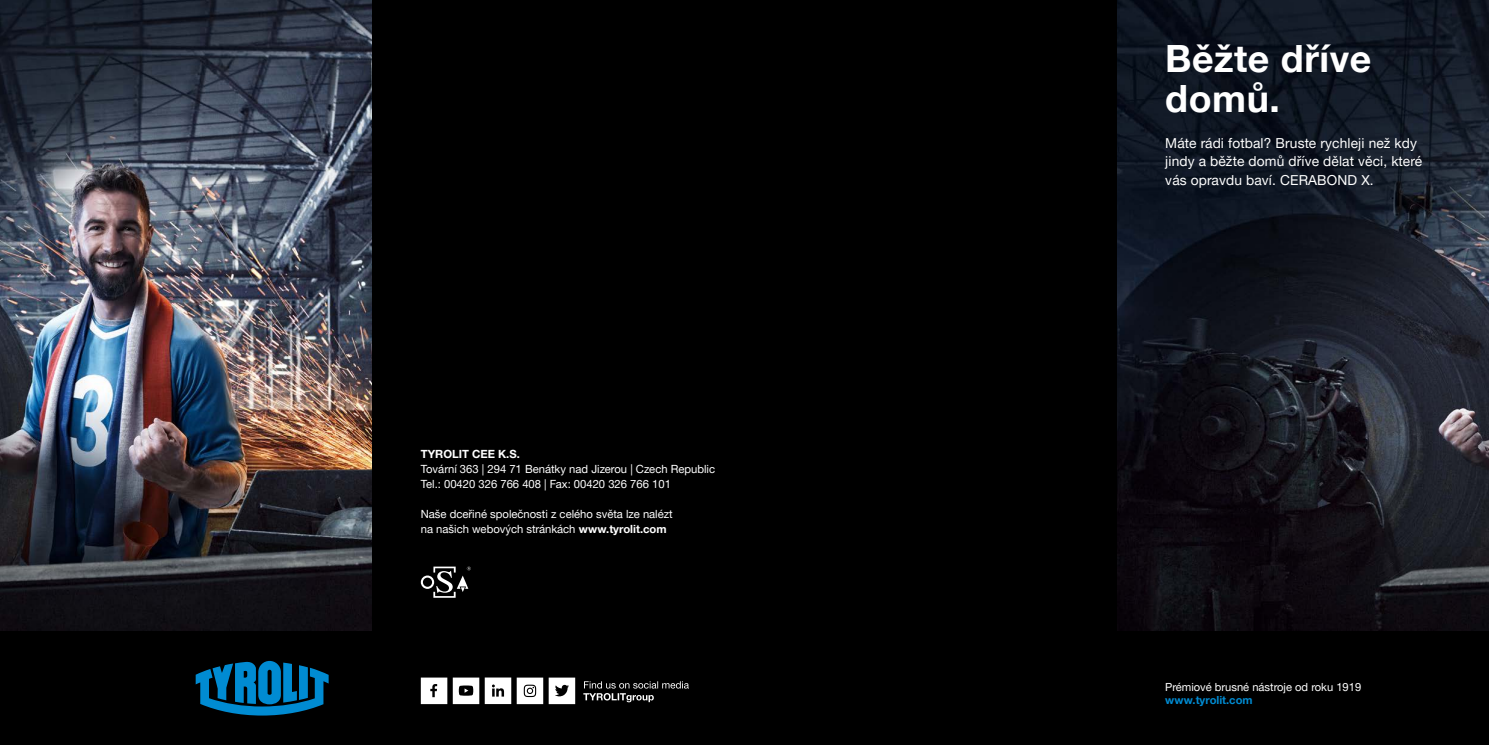
<style>
.page{position:relative;width:1489px;height:745px;background:#fff}
.page>*{position:absolute;margin:0;border:0;box-sizing:border-box;transform-origin:0 0}
.t1{font:700 37.5px/40px "Helvetica Neue LTW1 G";letter-spacing:.015em;color:#fff}
.t2{font:13.75px/17.5px "Helvetica Neue LTW1 G";letter-spacing:.01em;color:#fff}
.t3{font:11.25px/15px "Helvetica Neue LTW1 G";color:#fff}
.t4{font:700 11.25px "Helvetica Neue LTW1 G";color:#fff}
.t5{font:11.12px "Helvetica Neue LTW1 G";color:#fff}
.t6{font:700 11.12px "Helvetica Neue LTW1 G";color:#008bd2}
.s1{font-weight:700}
</style>
<div class="page">
<img style="left:0;top:0;width:372px;height:631px">
<img style="left:1116px;top:0;width:372px;height:631px">
<div style="left:1116px;top:631px;width:372px;height:113px;background:#000"></div>
<div style="left:0;top:631px;width:372px;height:113px;background:#000"></div>
<div style="left:372px;top:0;width:744px;height:744px;background:#000"></div>
<svg style="left:421px;top:566px;width:50px;height:31px"></svg>
<svg style="left:196px;top:660px;width:132px;height:55px"></svg>
<svg style="left:583px;top:681px;width:106px;height:20px"></svg>
<svg style="left:421px;top:677px;width:26px;height:26px"></svg>
<svg style="left:453px;top:677px;width:122px;height:26px"></svg>
<p class="t4" style="left:421px;top:447px;width:100px">TYROLIT CEE K.S.</p>
<p class="t3" style="left:421px;top:461px;width:296px">Tovární 363 | 294 71 Benátky nad Jizerou | Czech Republic<br>Tel.: 00420 326 766 408 | Fax: 00420 326 766 101</p>
<p class="t3" style="left:421px;top:506px;width:253px">Naše dceřiné společnosti z celého světa lze nalézt na našich webových stránkách <span class="s1">www.tyrolit.com</span></p>
<h1 class="t1" style="left:1165px;top:38px;width:207px">Běžte dříve domů.</h1>
<p class="t2" style="left:1165px;top:134px;width:258px">Máte rádi fotbal? Bruste rychleji než kdy jindy a běžte domů dříve dělat věci, které</p>
<p class="t2" style="left:1165px;top:171px;width:210px">vás opravdu baví. CERABOND X.</p>
<p class="t5" style="left:1165px;top:679px;width:197px">Prémiové brusné nástroje od roku 1919</p>
<p class="t6" style="left:1165px;top:693px;width:89px">www.tyrolit.com</p>
</div>
